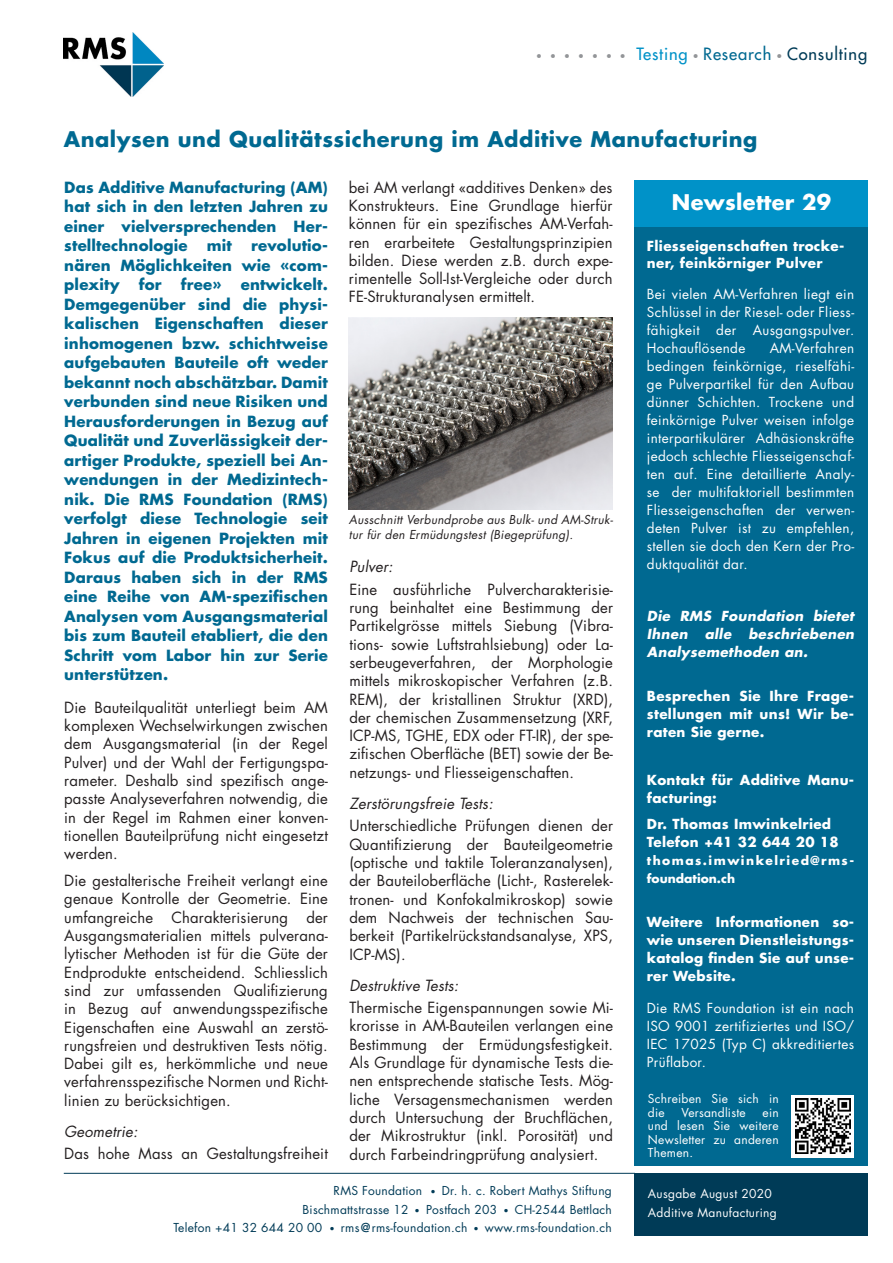
<style>
.page{position:relative;width:893px;height:1263px;background:#fff}
.page>*{position:absolute;margin:0;border:0;box-sizing:border-box;transform-origin:0 0}
.Titel{font:700 21px "Futura Std";letter-spacing:.025em;color:#006991}
.Headline{font:700 21px "Futura Std";letter-spacing:.015em;color:#fff}
.t1{font:500 16.5px "Futura Std";letter-spacing:.05em;color:#003b57}
.t2{font:15px/18.3px "Futura Std";letter-spacing:.01em;color:#231f20;text-align:justify}
.Text{font:700 15px/19.5px "Futura Std";letter-spacing:.01em;color:#006991;text-align:justify}
.t3{font:italic 15px "Futura Std";letter-spacing:.01em;color:#231f20}
.Text_Spalte_blau{font:13.5px/18px "Futura Std";letter-spacing:.025em;color:#fff;text-align:justify}
.Text_Spalte_blau-2{font:700 13.5px/18px "Futura Std";letter-spacing:.025em;color:#fff}
.Text_Spalte_blau-3{font:italic 700 13.5px/18px "Futura Std";letter-spacing:.025em;color:#fff}
.t4{font:12px "Futura Std";letter-spacing:.02em;color:#003b57}
.Text_Spalte_blau-4{font:12px/13.5px "Futura Std";letter-spacing:.02em;color:#fff}
.t5{font:italic 12px/15px "Futura Std";letter-spacing:.025em;color:#231f20}
.Text_Spalte_blau-5{font:700 12px/18px "Futura Std";letter-spacing:.12em;color:#fff}
.s1{font-weight:300;font-size:10.5px;color:#939598}
.s2{color:#0092c8}
.s3{color:#006991}
.s4{font-size:9px}
.s5{font-weight:800}
</style>
<div class="page">
<div style="left:634px;top:227px;width:233px;height:939px;background:#006991"></div>
<hr style="left:64px;top:1173px;width:571px;height:1px;background:#003b57">
<div style="left:634px;top:1173px;width:233px;height:62px;background:#003b57"></div>
<div style="left:634px;top:180px;width:233px;height:47px;background:#0092c8"></div>
<img style="left:64px;top:33px;width:100px;height:63px">
<div style="left:791px;top:1095px;width:63px;height:62px;background:#fff"></div>
<img style="left:795px;top:1099px;width:55px;height:55px">
<img style="left:349px;top:318px;width:263px;height:191px">
<p class="t1" style="left:536px;top:43px;width:333px"><span class="s1">• • • • • • •</span> <span class="s2">Testing</span> <span class="s1">•</span> <span class="s3">Research</span> <span class="s1">•</span> Consulting</p>
<p class="Titel" style="left:64px;top:126px;width:695px">Analysen und Qualitätssicherung im Additive Manufacturing</p>
<p class="Text" style="left:64px;top:177px;width:265px">Das Additive Manufacturing (AM) hat sich in den letzten Jahren zu einer vielversprechenden Her&shy;stelltechnologie</p>
<p class="t2" style="left:349px;top:178px;width:265px">bei AM verlangt «additives Denken» des Konstrukteurs. Eine Grundlage hierfür können für ein spezifisches AM-Verfah&shy;ren erarbeitete Gestaltungsprinzipien bilden. Diese werden z.B. durch expe&shy;rimentelle Soll-Ist-Vergleiche oder durch FE-Strukturanalysen ermittelt.</p>
<p class="Headline" style="left:672px;top:189px;width:161px">Newsletter 29</p>
<p class="Text" style="left:64px;top:236px;width:265px;text-indent:187px">revolutio&shy;nären Möglichkeiten wie «com&shy;plexity</p>
<p class="Text" style="left:207px;top:236px;width:27px">mit</p>
<p class="Text_Spalte_blau-2" style="left:647px;top:237px;width:199px;line-height:17.2px">Fliesseigenschaften trocke&shy;ner, feinkörniger Pulver</p>
<p class="Text_Spalte_blau" style="left:647px;top:285px;width:209px">Bei vielen AM-Verfahren liegt ein Schlüssel in der Riesel- oder Fliess&shy;fähigkeit der Ausgangspulver.<br>Hochauflösende</p>
<p class="Text" style="left:139px;top:275px;width:24px">for</p>
<p class="Text" style="left:181px;top:275px;width:42px">free»</p>
<p class="Text" style="left:64px;top:275px;width:265px;text-indent:176px">entwickelt.<br>Demgegenüber sind die physi&shy;kalischen Eigenschaften dieser inhomogenen bzw. schichtweise aufgebauten Bauteile oft weder bekannt noch abschätzbar. Damit verbunden sind neue Risiken und Herausforderungen in Bezug auf Qualität und Zuverlässigkeit der&shy;artiger Produkte, speziell bei An&shy;wendungen in der Medizintech&shy;nik. Die RMS Foundation (RMS) verfolgt diese Technologie seit Jahren in eigenen Projekten mit Fokus auf die Produktsicherheit.<br>Daraus haben sich in der RMS eine Reihe von AM-spezifischen Analysen vom Ausgangsmaterial bis zum Bauteil etabliert, die den Schritt vom Labor hin zur Serie unterstützen.</p>
<p class="Text_Spalte_blau" style="left:647px;top:339px;width:209px;text-indent:123px">AM-Verfahren bedingen feinkörnige, rieselfähi&shy;ge Pulverpartikel für den Aufbau dünner Schichten. Trockene und feinkörnige Pulver weisen infolge interpartikulärer Adhäsionskräfte jedoch schlechte Fliesseigenschaf&shy;ten auf. Eine detaillierte Analy&shy;se der multifaktoriell bestimmten Fliesseigenschaften der verwen&shy;deten Pulver ist zu empfehlen, stellen sie doch den Kern der Pro&shy;duktqualität dar.</p>
<p class="Text_Spalte_blau-3" style="left:647px;top:607px;width:209px">Die RMS Foundation bietet<br>Ihnen</p>
<p class="t5" style="left:349px;top:512px;width:266px">Ausschnitt Verbundprobe aus Bulk- und AM-Struk&shy;tur für den Ermüdungstest (Biegeprüfung).</p>
<p class="t3" style="left:349px;top:557px;width:45px">Pulver:</p>
<p class="t2" style="left:349px;top:580px;width:265px">Eine ausführliche Pulvercharakterisie&shy;rung beinhaltet eine Bestimmung der Partikelgrösse mittels Siebung (Vibra&shy;tions- sowie Luftstrahlsiebung) oder La&shy;serbeugeverfahren, der Morphologie mittels mikroskopischer Verfahren (z.B.<br>REM), der kristallinen Struktur (XRD), der chemischen Zusammensetzung (XRF, ICP-MS, TGHE, EDX oder FT-IR), der spe&shy;zifischen Oberfläche (BET) sowie der Be&shy;netzungs- und Fliesseigenschaften.</p>
<p class="t3" style="left:349px;top:794px;width:145px">Zerstörungsfreie Tests:</p>
<p class="t2" style="left:349px;top:817px;width:265px">Unterschiedliche Prüfungen dienen der Quantifizierung der Bauteilgeometrie (optische und taktile Toleranzanalysen), der Bauteiloberfläche (Licht-, Rasterelek&shy;tronen- und Konfokalmikroskop) sowie dem Nachweis der technischen Sau&shy;berkeit (Partikelrückstandsanalyse, XPS, ICP-MS).</p>
<p class="t3" style="left:349px;top:975px;width:111px">Destruktive Tests:</p>
<p class="t2" style="left:349px;top:999px;width:265px">Thermische Eigenspannungen sowie Mi&shy;krorisse in AM-Bauteilen verlangen eine Bestimmung der Ermüdungsfestigkeit.<br>Als Grundlage für dynamische Tests die&shy;nen entsprechende statische Tests. Mög&shy;liche Versagensmechanismen werden durch Untersuchung der Bruchflächen, der Mikrostruktur (inkl. Porosität) und durch Farbeindringprüfung analysiert.</p>
<p class="Text_Spalte_blau-3" style="left:647px;top:625px;width:209px;text-indent:101px">beschriebenen<br>Analysemethoden an.</p>
<p class="Text_Spalte_blau-2" style="left:647px;top:686px;width:209px;text-align:justify">Besprechen Sie Ihre Frage&shy;stellungen mit uns! Wir be&shy;raten Sie gerne.</p>
<p class="Text_Spalte_blau-2" style="left:647px;top:770px;width:209px">Kontakt für Additive Manu&shy;facturing:</p>
<p class="Text_Spalte_blau-2" style="left:647px;top:815px;width:186px">Dr. Thomas Imwinkelried</p>
<p class="Text_Spalte_blau-2" style="left:647px;top:833px;width:193px">Telefon +41 32 644 20 18</p>
<p class="Text_Spalte_blau-5" style="left:647px;top:851px;width:209px">thomas.imwinkelried@rms&shy;foundation.ch</p>
<p class="Text_Spalte_blau-2" style="left:647px;top:912px;width:209px;text-align:justify">Weitere Informationen so&shy;wie unseren Dienstleistungs&shy;katalog finden Sie auf unse&shy;rer Website.</p>
<p class="Text_Spalte_blau-3" style="left:705px;top:625px;width:28px">alle</p>
<p class="t2" style="left:64px;top:698px;width:265px">Die Bauteilqualität unterliegt beim AM komplexen Wechselwirkungen zwischen dem Ausgangsmaterial (in der Regel Pulver) und der Wahl der Fertigungspa&shy;rameter. Deshalb sind spezifisch ange&shy;passte Analyseverfahren notwendig, die in der Regel im Rahmen einer konven&shy;tionellen Bauteilprüfung nicht eingesetzt werden.</p>
<p class="t2" style="left:64px;top:871px;width:265px">Die gestalterische Freiheit verlangt eine genaue Kontrolle der Geometrie. Eine umfangreiche Charakterisierung der Ausgangsmaterialien mittels pulverana&shy;lytischer Methoden ist für die Güte der Endprodukte entscheidend. Schliesslich sind zur umfassenden Qualifizierung in Bezug auf anwendungsspezifische Eigenschaften eine Auswahl an zerstö&shy;rungsfreien und destruktiven Tests nötig.<br>Dabei gilt es, herkömmliche und neue verfahrensspezifische Normen und Richt&shy;linien zu berücksichtigen.</p>
<p class="t3" style="left:64px;top:1122px;width:75px">Geometrie:</p>
<p class="t2" style="left:64px;top:1145px;width:265px">Das hohe Mass an Gestaltungsfreiheit</p>
<p class="Text_Spalte_blau" style="left:647px;top:999px;width:209px">Die RMS Foundation ist ein nach ISO 9001 zertifiziertes und ISO/ IEC 17025 (Typ C) akkreditiertes Prüflabor.</p>
<p class="Text_Spalte_blau-4" style="left:648px;top:1092px;width:132px">Schreiben Sie sich in die</p>
<p class="Text_Spalte_blau-4" style="left:682px;top:1105px;width:66px">Versandliste</p>
<p class="Text_Spalte_blau-4" style="left:648px;top:1105px;width:132px;text-align:justify;text-indent:115px">ein und lesen Sie weitere Newsletter zu anderen Themen.</p>
<p class="t4" style="left:334px;top:1183px;width:280px">RMS Foundation <span class="s4">•</span> Dr. h. c. Robert Mathys Stiftung</p>
<p class="t4" style="left:303px;top:1202px;width:311px">Bischmattstrasse 12 <span class="s4">•</span> Postfach 203 <span class="s4">•</span> CH-2544 Bettlach</p>
<p class="t4" style="left:174px;top:1220px;width:440px">Telefon +41 32 644 20 00 <span class="s4">•</span> rms<span class="s5">@</span>rms-foundation.ch <span class="s4">•</span> www.rms-foundation.ch</p>
<p class="Text_Spalte_blau-4" style="left:648px;top:1187px;width:126px">Ausgabe August 2020</p>
<p class="Text_Spalte_blau-4" style="left:648px;top:1206px;width:130px">Additive Manufacturing</p>
</div>
